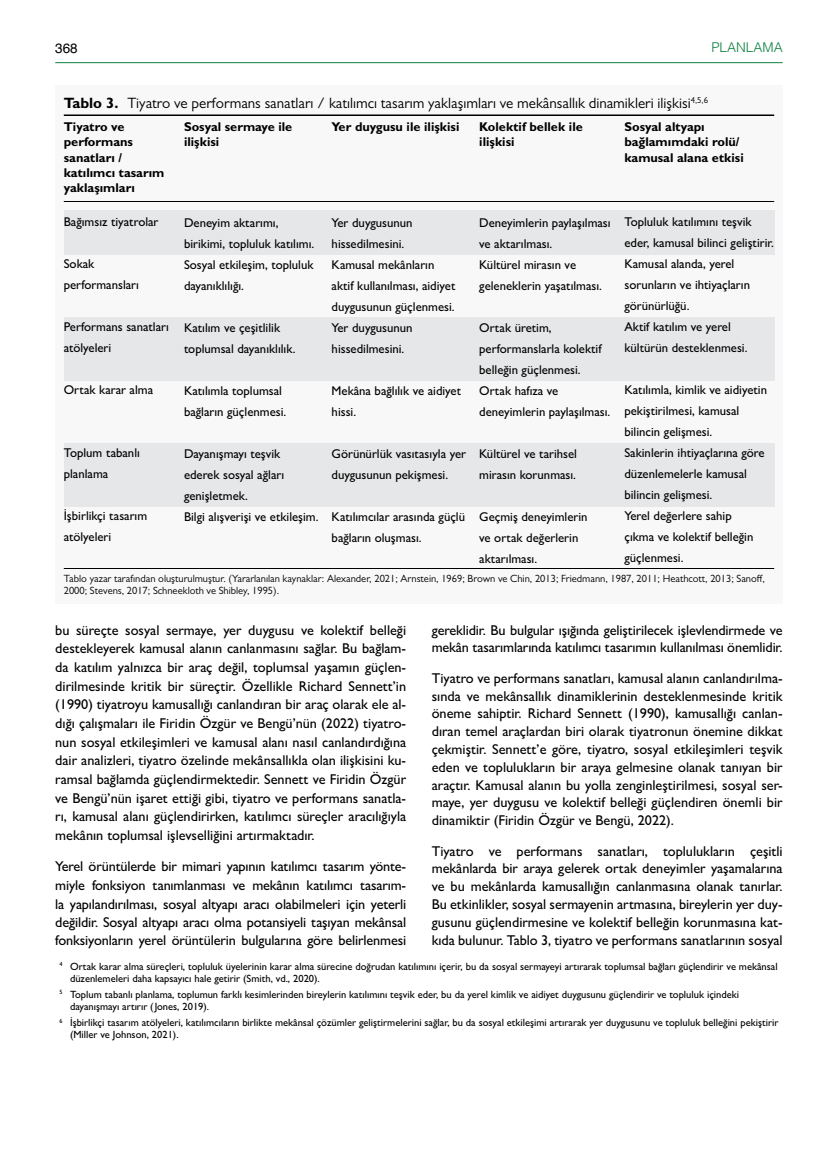
<style>
.page{position:relative;width:838px;height:1170px;background:#fff}
.page>*{position:absolute;margin:0;border:0;box-sizing:border-box;transform-origin:0 0}
.t1{font:15px "Gill Sans MT Pro";color:#000}
.t2{font:500 14.25px/18.6px "Gill Sans MT Pro";letter-spacing:-.01em;color:#000;text-align:justify}
.t3{font:300 13.5px "Helvetica";color:#0f8140}
.t4{font:13.5px "Helvetica";color:#000}
.t5{font:500 12.75px/21px "Gill Sans MT Pro";color:#000}
.t6{font:700 12.75px/15.3px "Gill Sans MT Pro";color:#000}
.t7{font:500 10.5px/12px "Gill Sans MT Pro";color:#000}
.t8{font:10.5px/12.6px "Gill Sans MT Pro";color:#000}
.s1{font-weight:700}
</style>
<div class="page">
<hr style="left:55px;top:62px;width:727px;height:1px;background:#0f8140">
<div style="left:55px;top:85px;width:727px;height:518px;background:#f8f8f8"></div>
<div style="left:64px;top:210px;width:710px;height:44px;background:#e6e7e8"></div>
<div style="left:64px;top:317px;width:710px;height:64px;background:#e6e7e8"></div>
<div style="left:64px;top:443px;width:710px;height:64px;background:#e6e7e8"></div>
<hr style="left:64px;top:114px;width:710px;height:2px;background:#000">
<hr style="left:64px;top:201px;width:710px;height:1px;background:#000">
<hr style="left:64px;top:568px;width:710px;height:1px;background:#000">
<p class="t4" style="left:55px;top:37px;width:24px">368</p>
<p class="t3" style="left:711px;top:36px;width:73px">PLANLAMA</p>
<p class="t1" style="left:64px;top:94px;width:645px"><span class="s1">Tablo 3.</span> Tiyatro ve performans sanatları / katılımcı tasarım yaklaşımları ve mekânsallık dinamikleri ilişkisi<sup>4,5,6</sup></p>
<p class="t6" style="left:64px;top:119px;width:102px">Tiyatro ve performans sanatları / katılımcı tasarım yaklaşımları</p>
<p class="t5" style="left:64px;top:211px;width:96px">Bağımsız tiyatrolar</p>
<p class="t5" style="left:64px;top:253px;width:77px">Sokak performansları</p>
<p class="t5" style="left:64px;top:316px;width:107px">Performans sanatları atölyeleri</p>
<p class="t5" style="left:64px;top:379px;width:91px">Ortak karar alma</p>
<p class="t5" style="left:64px;top:442px;width:78px">Toplum tabanlı planlama</p>
<p class="t5" style="left:64px;top:505px;width:85px">İşbirlikçi tasarım atölyeleri</p>
<p class="t6" style="left:184px;top:119px;width:110px">Sosyal sermaye ile ilişkisi</p>
<p class="t6" style="left:331px;top:119px;width:129px">Yer duygusu ile ilişkisi</p>
<p class="t6" style="left:479px;top:119px;width:105px">Kolektif bellek ile ilişkisi</p>
<p class="t6" style="left:624px;top:119px;width:121px">Sosyal altyapı bağlamımdaki rolü/ kamusal alana etkisi</p>
<p class="t5" style="left:184px;top:212px;width:132px">Deneyim aktarımı, birikimi, topluluk katılımı.<br>Sosyal etkileşim, topluluk dayanıklılığı.</p>
<p class="t5" style="left:184px;top:317px;width:113px">Katılım ve çeşitlilik toplumsal dayanıklılık.</p>
<p class="t5" style="left:184px;top:380px;width:104px">Katılımla toplumsal bağların güçlenmesi.</p>
<p class="t5" style="left:184px;top:443px;width:136px">Dayanışmayı teşvik ederek sosyal ağları genişletmek.<br>Bilgi alışverişi ve etkileşim.</p>
<p class="t5" style="left:331px;top:212px;width:125px">Yer duygusunun hissedilmesini.<br>Kamusal mekânların aktif kullanılması, aidiyet duygusunun güçlenmesi.<br>Yer duygusunun hissedilmesini.</p>
<p class="t5" style="left:331px;top:380px;width:131px">Mekâna bağlılık ve aidiyet hissi.</p>
<p class="t5" style="left:331px;top:443px;width:136px">Görünürlük vasıtasıyla yer duygusunun pekişmesi.</p>
<p class="t5" style="left:331px;top:506px;width:135px">Katılımcılar arasında güçlü bağların oluşması.</p>
<p class="t5" style="left:479px;top:212px;width:133px">Deneyimlerin paylaşılması ve aktarılması.<br>Kültürel mirasın ve geleneklerin yaşatılması.</p>
<p class="t5" style="left:479px;top:317px;width:133px">Ortak üretim, performanslarla kolektif belleğin güçlenmesi.<br>Ortak hafıza ve deneyimlerin paylaşılması.</p>
<p class="t5" style="left:479px;top:443px;width:99px">Kültürel ve tarihsel mirasın korunması.</p>
<p class="t5" style="left:479px;top:506px;width:110px">Geçmiş deneyimlerin ve ortak değerlerin aktarılması.</p>
<p class="t5" style="left:624px;top:211px;width:151px">Topluluk katılımını teşvik eder, kamusal bilinci geliştirir.<br>Kamusal alanda, yerel sorunların ve ihtiyaçların görünürlüğü.<br>Aktif katılım ve yerel kültürün desteklenmesi.</p>
<p class="t5" style="left:624px;top:379px;width:144px">Katılımla, kimlik ve aidiyetin pekiştirilmesi, kamusal bilincin gelişmesi.<br>Sakinlerin ihtiyaçlarına göre düzenlemelerle kamusal bilincin gelişmesi.<br>Yerel değerlere sahip<br>çıkma ve kolektif belleğin güçlenmesi.</p>
<p class="t8" style="left:64px;top:571px;width:702px">Tablo yazar tarafından oluşturulmuştur. (Yararlanılan kaynaklar: Alexander, 2021; Arnstein, 1969; Brown ve Chin, 2013; Friedmann, 1987, 2011; Heathcott, 2013; Sanoff,<br>2000; Stevens, 2017; Schneekloth ve Shibley, 1995).</p>
<p class="t2" style="left:55px;top:620px;width:352px">bu süreçte sosyal sermaye, yer duygusu ve kolektif belleği destekleyerek kamusal alanın canlanmasını sağlar. Bu bağlam&shy;da katılım yalnızca bir araç değil, toplumsal yaşamın güçlen&shy;dirilmesinde kritik bir süreçtir. Özellikle Richard Sennett’in (1990) tiyatroyu kamusallığı canlandıran bir araç olarak ele al&shy;dığı çalışmaları ile Firidin Özgür ve Bengü’nün (2022) tiyatro&shy;nun sosyal etkileşimleri ve kamusal alanı nasıl canlandırdığına dair analizleri, tiyatro özelinde mekânsallıkla olan ilişkisini ku&shy;ramsal bağlamda güçlendirmektedir. Sennett ve Firidin Özgür ve Bengü’nün işaret ettiği gibi, tiyatro ve performans sanatla&shy;rı, kamusal alanı güçlendirirken, katılımcı süreçler aracılığıyla mekânın toplumsal işlevselliğini artırmaktadır.</p>
<p class="t2" style="left:55px;top:857px;width:352px">Yerel örüntülerde bir mimari yapının katılımcı tasarım yönte&shy;miyle fonksiyon tanımlanması ve mekânın katılımcı tasarım&shy;la yapılandırılması, sosyal altyapı aracı olabilmeleri için yeterli değildir. Sosyal altyapı aracı olma potansiyeli taşıyan mekânsal fonksiyonların yerel örüntülerin bulgularına göre belirlenmesi</p>
<p class="t2" style="left:432px;top:620px;width:352px;line-height:17.7px">gereklidir. Bu bulgular ışığında geliştirilecek işlevlendirmede ve mekân tasarımlarında katılımcı tasarımın kullanılması önemlidir.</p>
<p class="t2" style="left:432px;top:669px;width:352px;line-height:17.7px">Tiyatro ve performans sanatları, kamusal alanın canlandırılma&shy;sında ve mekânsallık dinamiklerinin desteklenmesinde kritik öneme sahiptir. Richard Sennett (1990), kamusallığı canlan&shy;dıran temel araçlardan biri olarak tiyatronun önemine dikkat çekmiştir. Sennett’e göre, tiyatro, sosyal etkileşimleri teşvik eden ve toplulukların bir araya gelmesine olanak tanıyan bir araçtır. Kamusal alanın bu yolla zenginleştirilmesi, sosyal ser&shy;maye, yer duygusu ve kolektif belleği güçlendiren önemli bir dinamiktir (Firidin Özgür ve Bengü, 2022).</p>
<p class="t2" style="left:432px;top:841px;width:352px;line-height:18px">Tiyatro ve performans sanatları, toplulukların çeşitli mekânlarda bir araya gelerek ortak deneyimler yaşamalarına ve bu mekânlarda kamusallığın canlanmasına olanak tanırlar.<br>Bu etkinlikler, sosyal sermayenin artmasına, bireylerin yer duy&shy;gusunu güçlendirmesine ve kolektif belleğin korunmasına kat&shy;kıda bulunur. Tablo 3, tiyatro ve performans sanatlarının sosyal</p>
<p class="t7" style="left:70px;top:959px;width:709px;text-indent:-10px"><sup>4</sup> Ortak karar alma süreçleri, topluluk üyelerinin karar alma sürecine doğrudan katılımını içerir, bu da sosyal sermayeyi artırarak toplumsal bağları güçlendirir ve mekânsal düzenlemeleri daha kapsayıcı hale getirir (Smith, vd., 2020).</p>
<p class="t7" style="left:70px;top:988px;width:670px;text-indent:-10px"><sup>5</sup> Toplum tabanlı planlama, toplumun farklı kesimlerinden bireylerin katılımını teşvik eder, bu da yerel kimlik ve aidiyet duygusunu güçlendirir ve topluluk içindeki dayanışmayı artırır (Jones, 2019).</p>
<p class="t7" style="left:70px;top:1016px;width:710px;text-indent:-10px"><sup>6</sup> İşbirlikçi tasarım atölyeleri, katılımcıların birlikte mekânsal çözümler geliştirmelerini sağlar, bu da sosyal etkileşimi artırarak yer duygusunu ve topluluk belleğini pekiştirir (Miller ve Johnson, 2021).</p>
</div>
